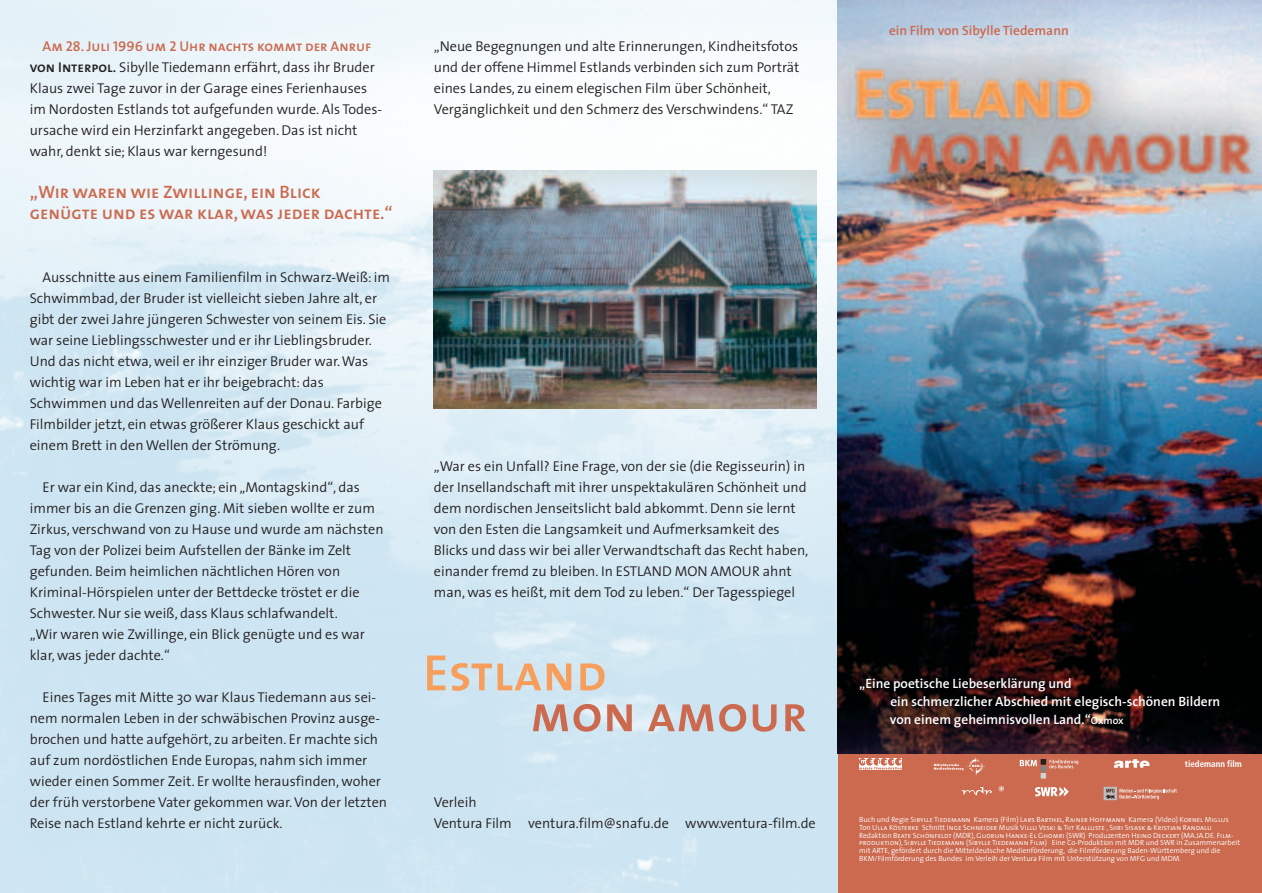
<style>
.page{position:relative;width:1262px;height:893px;background:#fff}
.page>*{position:absolute;margin:0;border:0;box-sizing:border-box;transform-origin:0 0}
.t1{font:51.45px "The Sans Semi Bold Caps";color:#cb6a4f}
.t2{font:51.45px "The Sans Semi Bold Caps";color:#f89e5c}
.t3{font:18px/21px "The Sans Semi Bold Caps";color:#cb6a4f}
.t4{font:300 14.25px/21px "The Sans";color:#231f20}
.t5{font:14.25px "The Sans Semi Bold Caps";color:#cb6a4f}
.t6{font:600 13.5px/18px "The Sans";color:#fff}
.t7{font:600 13.5px "The Sans";color:#cb6a4f}
.t8{font:700 condensed 9px "Frutiger";color:#fff}
.t9{font:7.5px/7.6px "The Sans Semi Light Caps";color:#fff}
.t10{font:300 7.5px/7.6px "The Sans";color:#fff}
.s1{font-family:"The Sans Semi Bold Caps";font-weight:400}
.s2{font-size:10.5px}
.s3{font-family:"The Sans";font-weight:300}
</style>
<div class="page">
<img style="left:0;top:0;width:838px;height:892px">
<div style="left:838px;top:743px;width:423px;height:149px;background:#cb6a4f"></div>
<img style="left:838px;top:0;width:423px;height:753px">
<svg style="left:1113px;top:759px;width:36px;height:8px"></svg>
<svg style="left:1035px;top:787px;width:33px;height:9px"></svg>
<svg style="left:1103px;top:786px;width:73px;height:14px"></svg>
<svg style="left:1019px;top:759px;width:59px;height:19px"></svg>
<svg style="left:998px;top:785px;width:6px;height:6px"></svg>
<svg style="left:961px;top:787px;width:30px;height:8px"></svg>
<img style="left:933px;top:757px;width:51px;height:18px">
<img style="left:859px;top:758px;width:42px;height:11px">
<img style="left:434px;top:170px;width:382px;height:238px">
<p class="t5" style="left:43px;top:38px;width:330px">Am 28. Juli 1996 um 2 Uhr nachts kommt der Anruf</p>
<p class="t4" style="left:30px;top:58px;width:354px"><span class="s1">von Interpol.</span> Sibylle Tiedemann erfährt, dass ihr Bruder Klaus zwei Tage zuvor in der Garage eines Ferienhauses im Nordosten Estlands tot aufgefunden wurde. Als Todes&shy;ursache wird ein Herzinfarkt angegeben. Das ist nicht wahr, denkt sie; Klaus war kerngesund!</p>
<p class="t3" style="left:30px;top:181px;width:364px">„Wir waren wie Zwillinge, ein Blick genügte und es war klar, was jeder dachte.“</p>
<p class="t4" style="left:30px;top:268px;width:362px;text-indent:13px">Ausschnitte aus einem Familienfilm in Schwarz-Weiß: im Schwimmbad, der Bruder ist vielleicht sieben Jahre alt, er gibt der zwei Jahre jüngeren Schwester von seinem Eis. Sie war seine Lieblingsschwester und er ihr Lieblingsbruder.<br>Und das nicht etwa, weil er ihr einziger Bruder war. Was wichtig war im Leben hat er ihr beigebracht: das Schwimmen und das Wellenreiten auf der Donau. Farbige Filmbilder jetzt, ein etwas größerer Klaus geschickt auf einem Brett in den Wellen der Strömung.</p>
<p class="t4" style="left:30px;top:478px;width:355px;text-indent:13px">Er war ein Kind, das aneckte; ein „Montagskind“, das immer bis an die Grenzen ging. Mit sieben wollte er zum Zirkus, verschwand von zu Hause und wurde am nächsten Tag von der Polizei beim Aufstellen der Bänke im Zelt gefunden. Beim heimlichen nächtlichen Hören von Kriminal-Hörspielen unter der Bettdecke tröstet er die Schwester. Nur sie weiß, dass Klaus schlafwandelt.<br>„Wir waren wie Zwillinge, ein Blick genügte und es war klar, was jeder dachte.“</p>
<p class="t4" style="left:30px;top:688px;width:359px;text-indent:13px">Eines Tages mit Mitte 30 war Klaus Tiedemann aus sei&shy;nem normalen Leben in der schwäbischen Provinz ausge&shy;brochen und hatte aufgehört, zu arbeiten. Er machte sich auf zum nordöstlichen Ende Europas, nahm sich immer wieder einen Sommer Zeit. Er wollte herausfinden, woher der früh verstorbene Vater gekommen war. Von der letzten Reise nach Estland kehrte er nicht zurück.</p>
<p class="t4" style="left:434px;top:37px;width:367px">„Neue Begegnungen und alte Erinnerungen, Kindheitsfotos und der offene Himmel Estlands verbinden sich zum Porträt eines Landes, zu einem elegischen Film über Schönheit, Vergänglichkeit und den Schmerz des Verschwindens.“ TAZ</p>
<p class="t4" style="left:434px;top:457px;width:376px">„War es ein Unfall? Eine Frage, von der sie (die Regisseurin) in der Insellandschaft mit ihrer unspektakulären Schönheit und dem nordischen Jenseitslicht bald abkommt. Denn sie lernt von den Esten die Langsamkeit und Aufmerksamkeit des Blicks und dass wir bei aller Verwandtschaft das Recht haben, einander fremd zu bleiben. In ESTLAND MON AMOUR ahnt man, was es heißt, mit dem Tod zu leben.“ Der Tagesspiegel</p>
<h1 class="t2" style="left:423px;top:642px;width:185px">Estland</h1>
<h1 class="t1" style="left:529px;top:683px;width:279px">mon amour</h1>
<p class="t4" style="left:434px;top:793px;width:383px">Verleih<br>Ventura Film ventura.film@snafu.de www.ventura-film.de</p>
<p class="t7" style="left:889px;top:25px;width:181px">ein Film von Sibylle Tiedemann</p>
<p class="t6" style="left:890px;top:675px;width:332px;text-indent:-31px">„Eine poetische Liebeserklärung und<br>ein schmerzlicher Abschied mit elegisch-schönen Bildern von einem geheimnisvollen Land.“<span class="s2">Oxmox</span></p>
<p class="t8" style="left:1184px;top:759px;width:59px">tiedemann film</p>
<p class="t9" style="left:859px;top:816px;width:382px"><span class="s3">Buch und Regie</span> Sibylle Tiedemann <span class="s3">Kamera (Film)</span> Lars Barthel, Rainer Hoffmann <span class="s3">Kamera (Video)</span> Kornel Miglus <span class="s3">Ton</span> Ulla Kösterke <span class="s3">Schnitt</span> Inge Schneider <span class="s3">Musik</span> Villu Veski &amp; Tiit Kalluste , Siiri Sisask &amp; Kristjan Randalu <span class="s3">Redaktion</span> Beate Schönfeldt (MDR), Gudrun Hanke-El Ghomri (SWR) <span class="s3">Produzenten</span> Heino Deckert (MA.JA.DE. Film&shy;produktion), Sibylle Tiedemann (Sibylle Tiedemann Film) <span class="s3">Eine Co-Produktion mit MDR und SWR in Zusammenarbeit</span></p>
<p class="t10" style="left:859px;top:847px;width:363px">mit ARTE, gefördert durch die Mitteldeutsche Medienförderung, die Filmförderung Baden-Württemberg und die<br>BKM/Filmförderung des Bundes im Verleih der Ventura Film mit Unterstützung von MFG und MDM.</p>
</div>
